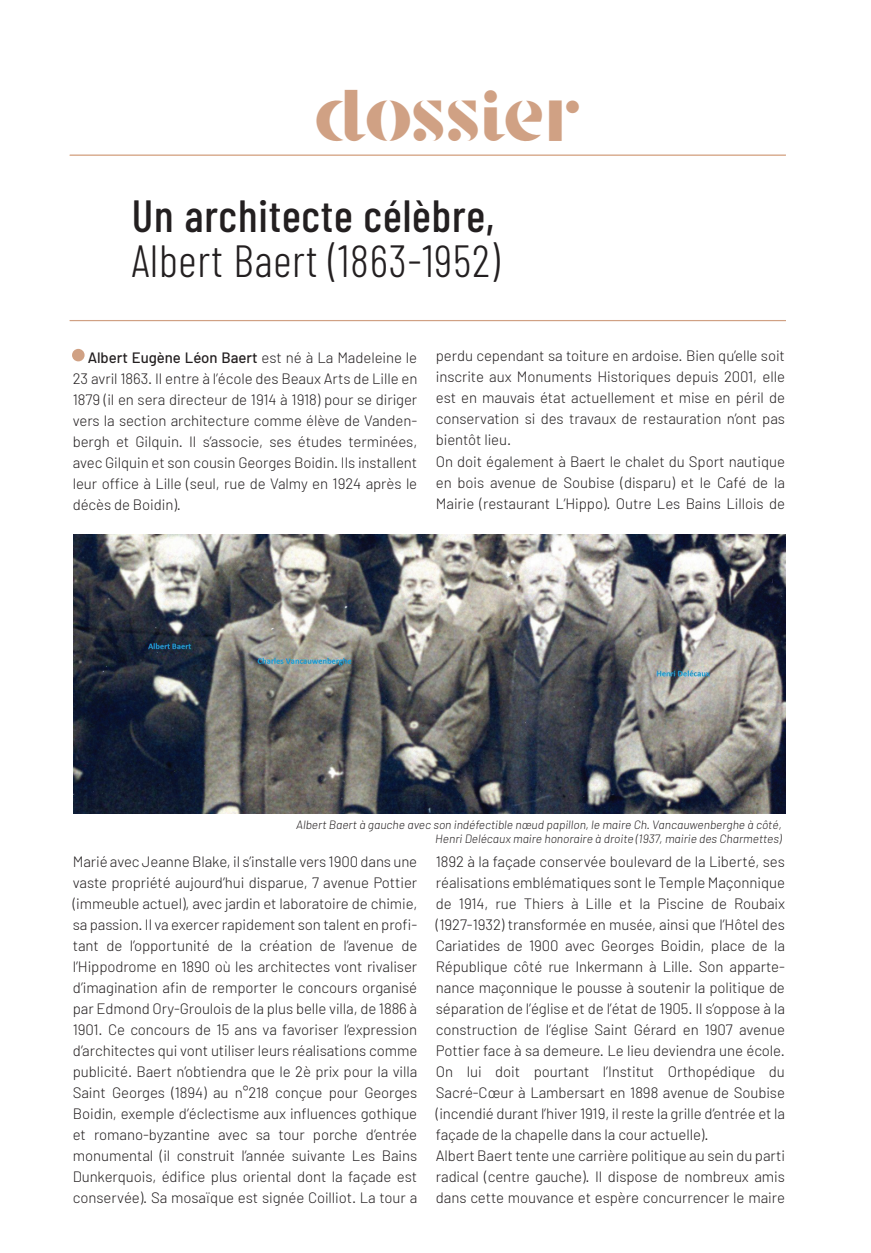
<style>
.page{position:relative;width:871px;height:1253px;background:#fff}
.page>*{position:absolute;margin:0;border:0;box-sizing:border-box;transform-origin:0 0}
.t1{font:300 45px "Barlow Condensed";letter-spacing:.02em;color:#231f20}
.t2{font:500 45px "Barlow Condensed";letter-spacing:.02em;color:#231f20}
.t3{font:40.5px "Stanley";letter-spacing:.02em;color:#d0a184}
.t4{font:300 15px/21px "Barlow";letter-spacing:-.005em;color:#231f20;text-align:justify}
.t5{font:italic 300 12px/13.5px "Barlow";color:#231f20;text-align:right}
.s1{font-weight:500}
</style>
<div class="page">
<hr style="left:70px;top:320px;width:716px;height:1px;background:#d0a184">
<hr style="left:70px;top:154px;width:716px;height:2px;background:#d0a184">
<div style="left:72px;top:349px;width:13px;height:12px;background:#d0a184;border-radius:50%"></div>
<img style="left:74px;top:534px;width:712px;height:279px">
<h2 class="t3" style="left:316px;top:103px;width:264px">dossier</h2>
<h1 class="t2" style="left:132px;top:183px;width:364px">Un architecte célèbre,</h1>
<h1 class="t1" style="left:132px;top:228px;width:369px">Albert Baert (1863-1952)</h1>
<p class="t4" style="left:73px;top:347px;width:346px;text-indent:15px"><span class="s1">Albert Eugène Léon Baert</span> est né à La Madeleine le 23 avril 1863. Il entre à l’école des Beaux Arts de Lille en 1879 (il en sera directeur de 1914 à 1918) pour se diriger vers la section architecture comme élève de Vanden&shy;bergh et Gilquin. Il s’associe, ses études terminées, avec Gilquin et son cousin Georges Boidin. Ils installent leur office à Lille (seul, rue de Valmy en 1924 après le décès de Boidin).</p>
<p class="t4" style="left:436px;top:345px;width:351px">perdu cependant sa toiture en ardoise. Bien qu’elle soit inscrite aux Monuments Historiques depuis 2001, elle est en mauvais état actuellement et mise en péril de conservation si des travaux de restauration n’ont pas bientôt lieu.</p>
<p class="t4" style="left:436px;top:451px;width:351px">On doit également à Baert le chalet du Sport nautique en bois avenue de Soubise (disparu) et le Café de la Mairie (restaurant L’Hippo). Outre Les Bains Lillois de</p>
<p class="t5" style="left:296px;top:818px;width:487px">Albert Baert à gauche avec son indéfectible nœud papillon, le maire Ch. Vancauwenberghe à côté,<br>Henri Delécaux maire honoraire à droite (1937, mairie des Charmettes)</p>
<p class="t4" style="left:73px;top:851px;width:346px">Marié avec Jeanne Blake, il s’installe vers 1900 dans une vaste propriété aujourd’hui disparue, 7 avenue Pottier (immeuble actuel), avec jardin et laboratoire de chimie, sa passion. Il va exercer rapidement son talent en profi&shy;tant de l’opportunité de la création de l’avenue de l’Hippodrome en 1890 où les architectes vont rivaliser d’imagination afin de remporter le concours organisé par Edmond Ory-Groulois de la plus belle villa, de 1886 à 1901. Ce concours de 15 ans va favoriser l’expression d’architectes qui vont utiliser leurs réalisations comme publicité. Baert n’obtiendra que le 2è prix pour la villa Saint Georges (1894) au n°218 conçue pour Georges Boidin, exemple d’éclectisme aux influences gothique et romano-byzantine avec sa tour porche d’entrée monumental (il construit l’année suivante Les Bains Dunkerquois, édifice plus oriental dont la façade est conservée). Sa mosaïque est signée Coilliot. La tour a</p>
<p class="t4" style="left:436px;top:850px;width:351px;text-align:left">1892 à la façade conservée boulevard de la Liberté, ses réalisations emblématiques sont le Temple Maçonnique de 1914, rue Thiers à Lille et la Piscine de Roubaix (1927-1932) transformée en musée, ainsi que l’Hôtel des Cariatides de 1900 avec Georges Boidin, place de la République côté rue Inkermann à Lille. Son apparte&shy;nance maçonnique le pousse à soutenir la politique de séparation de l’église et de l’état de 1905. Il s’oppose à la construction de l’église Saint Gérard en 1907 avenue Pottier face à sa demeure. Le lieu deviendra une école.<br>On lui doit pourtant l’Institut Orthopédique du Sacré-Cœur à Lambersart en 1898 avenue de Soubise (incendié durant l’hiver 1919, il reste la grille d’entrée et la façade de la chapelle dans la cour actuelle).<br>Albert Baert tente une carrière politique au sein du parti radical (centre gauche). Il dispose de nombreux amis dans cette mouvance et espère concurrencer le maire</p>
</div>
